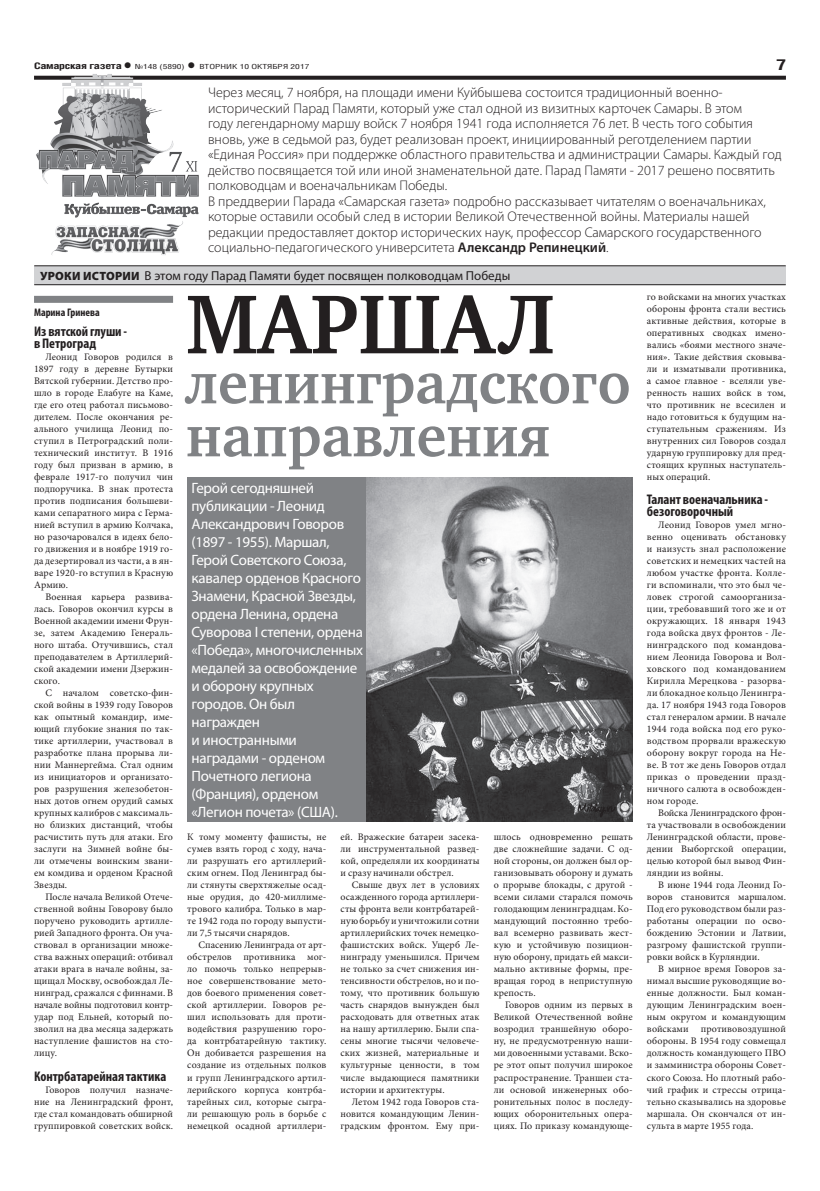
<style>
.page{position:relative;width:820px;height:1191px;background:#fff}
.page>*{position:absolute;margin:0;border:0;box-sizing:border-box;transform-origin:0 0}
.ЗАГОЛОВОК{font:700 85.5px "Charter C";color:#231f20;scale:.95 1}
.ЗАГОЛОВОК-2{font:700 60px/53px "Charter C";color:#808285;scale:.95 1}
.ПОДЗАГОЛОВОК{font:15px/18px "Myriad Pro";letter-spacing:-.02em;color:#fff}
.t1{font:700 15px "Helios Cond";color:#231f20;scale:1.4 1}
.ПОДЗАГОЛОВОК-2{font:300 14px/15.5px "Myriad Pro";color:#231f20}
.ЗАГ_в_ТЕКСТЕ{font:700 condensed 14px/12px "Myriad Pro";color:#231f20}
.РУБРИКА{font:13px "Myriad Pro";color:#231f20}
.АВТОР_чб__копия{font:700 condensed 11px "Myriad Pro";color:#231f20}
.ОСНОВНОЙ{font:10px/12px "Minion Pro";letter-spacing:.01em;color:#231f20;text-align:justify}
.t2{font:700 9px "Helios Cond";letter-spacing:-.02em;color:#231f20;scale:1.4 1}
.t3{font:7px "Helios Cond";color:#231f20;scale:1.4 1}
.s1{font-size:16px}
.s2{font-weight:700;font-size:16px}
.s3{font-weight:600}
.s4{font-weight:900;font-size:12px}
</style>
<div class="page">
<svg style="left:201px;top:76px;width:584px;height:4px;background:#322f2f"></svg>
<div style="left:187px;top:477px;width:184px;height:345px;background:#808285"></div>
<div style="left:34px;top:266px;width:751px;height:19px;background:#d1d2d4"></div>
<hr style="left:34px;top:265px;width:751px;height:1px;background:#231f20">
<hr style="left:34px;top:284px;width:751px;height:1px;background:#231f20">
<img style="left:34px;top:74px;width:167px;height:181px">
<div style="left:34px;top:296px;width:139px;height:7px;background:#808285"></div>
<img style="left:366px;top:477px;width:266px;height:345px">
<p class="t2" style="left:34px;top:61px;width:71px">Самарская газета<span class="s1">•</span></p>
<p class="t3" style="left:135px;top:63px;width:126px">№148 (5890) <span class="s2">•</span> ВТОРНИК 10 ОКТЯБРЯ 2017</p>
<p class="t1" style="left:775px;top:55px;width:9px">7</p>
<p class="ПОДЗАГОЛОВОК-2" style="left:208px;top:85px;width:575px">Через месяц, 7 ноября, на площади имени Куйбышева состоится традиционный военно&shy;исторический Парад Памяти, который уже стал одной из визитных карточек Самары. В этом<br>году легендарному маршу войск 7 ноября 1941 года исполняется 76 лет. В честь того события вновь, уже в седьмой раз, будет реализован проект, инициированный реготделением партии «Единая Россия» при поддержке областного правительства и администрации Самары. Каждый год действо посвящается той или иной знаменательной дате. Парад Памяти - 2017 решено посвятить полководцам и военачальникам Победы.</p>
<p class="ПОДЗАГОЛОВОК-2" style="left:208px;top:193px;width:559px">В преддверии Парада «Самарская газета» подробно рассказывает читателям о военачальниках, которые оставили особый след в истории Великой Отечественной войны. Материалы нашей редакции предоставляет доктор исторических наук, профессор Самарского государственного социально-педагогического университета <span class="s3">Александр Репинецкий</span>.</p>
<p class="РУБРИКА" style="left:40px;top:268px;width:471px"><span class="s4">УРОКИ ИСТОРИИ</span> В этом году Парад Памяти будет посвящен полководцам Победы</p>
<p class="ЗАГОЛОВОК" style="left:186px;top:277px;width:390px">МАРШАЛ</p>
<p class="ЗАГОЛОВОК-2" style="left:186px;top:357px;width:469px">ленинградского направления</p>
<p class="АВТОР_чб__копия" style="left:34px;top:306px;width:67px">Марина Гринева</p>
<p class="ЗАГ_в_ТЕКСТЕ" style="left:34px;top:325px;width:94px">Из вятской глуши - в Петроград</p>
<p class="ОСНОВНОЙ" style="left:34px;top:351px;width:140px;text-indent:11px">Леонид Говоров родился в 1897 году в деревне Бутырки Вятской губернии. Детство про&shy;шло в городе Елабуге на Каме, где его отец работал письмово&shy;дителем. После окончания ре&shy;ального училища Леонид по&shy;ступил в Петроградский поли&shy;технический институт. В 1916 году был призван в армию, в феврале 1917-го получил чин подпоручика. В знак протеста против подписания большеви&shy;ками сепаратного мира с Герма&shy;нией вступил в армию Колчака, но разочаровался в идеях бело&shy;го движения и в ноябре 1919 го&shy;да дезертировал из части, а в ян&shy;варе 1920-го вступил в Красную Армию.</p>
<p class="ОСНОВНОЙ" style="left:34px;top:591px;width:140px;text-indent:11px">Военная карьера развива&shy;лась. Говоров окончил курсы в Военной академии имени Фрун&shy;зе, затем Академию Генераль&shy;ного штаба. Отучившись, стал преподавателем в Артиллерий&shy;ской академии имени Дзержин&shy;ского.</p>
<p class="ОСНОВНОЙ" style="left:34px;top:687px;width:140px;text-indent:11px">С началом советско-фин&shy;ской войны в 1939 году Говоров как опытный командир, име&shy;ющий глубокие знания по так&shy;тике артиллерии, участвовал в разработке плана прорыва ли&shy;нии Маннергейма. Стал одним из инициаторов и организато&shy;ров разрушения железобетон&shy;ных дотов огнем орудий самых крупных калибров с максималь&shy;но близких дистанций, чтобы расчистить путь для атаки. Его заслуги на Зимней войне бы&shy;ли отмечены воинским звани&shy;ем комдива и орденом Красной Звезды.</p>
<p class="ОСНОВНОЙ" style="left:34px;top:891px;width:140px;text-indent:11px">После начала Великой Отече&shy;ственной войны Говорову было поручено руководить артилле&shy;рией Западного фронта. Он уча&shy;ствовал в организации множе&shy;ства важных операций: отбивал атаки врага в начале войны, за&shy;щищал Москву, освобождал Ле&shy;нинград, сражался с финнами. В начале войны подготовил контр&shy;удар под Ельней, который по&shy;зволил на два месяца задержать наступление фашистов на сто&shy;лицу.</p>
<p class="ЗАГ_в_ТЕКСТЕ" style="left:34px;top:1069px;width:134px">Контрбатарейная тактика</p>
<p class="ОСНОВНОЙ" style="left:34px;top:1083px;width:140px;text-indent:11px">Говоров получил назначе&shy;ние на Ленинградский фронт, где стал командовать обширной группировкой советских войск.</p>
<p class="ПОДЗАГОЛОВОК" style="left:191px;top:478px;width:173px">Герой сегодняшней публикации - Леонид<br>Александрович Говоров (1897 - 1955). Маршал,<br>Герой Советского Союза, кавалер орденов Красного<br>Знамени, Красной Звезды, ордена Ленина, ордена<br>Суворова I степени, ордена «Победа», многочисленных медалей за освобождение и оборону крупных городов. Он был награжден<br>и иностранными наградами - орденом<br>Почетного легиона (Франция), орденом «Легион почета» (США).</p>
<p class="ОСНОВНОЙ" style="left:340px;top:831px;width:140px">ей. Вражеские батареи засека&shy;ли инструментальной развед&shy;кой, определяли их координаты и сразу начинали обстрел.</p>
<p class="ОСНОВНОЙ" style="left:340px;top:879px;width:140px;text-indent:11px">Свыше двух лет в условиях осажденного города артиллери&shy;сты фронта вели контрбатарей&shy;ную борьбу и уничтожили сотни артиллерийских точек немецко&shy;фашистских войск. Ущерб Ле&shy;нинграду уменьшился. Причем не только за счет снижения ин&shy;тенсивности обстрелов, но и по&shy;тому, что противник большую часть снарядов вынужден был расходовать для ответных атак на нашу артиллерию. Были спа&shy;сены многие тысячи человече&shy;ских жизней, материальные и культурные ценности, в том числе выдающиеся памятники истории и архитектуры.</p>
<p class="ОСНОВНОЙ" style="left:340px;top:1095px;width:140px;text-indent:11px">Летом 1942 года Говоров ста&shy;новится командующим Ленин&shy;градским фронтом. Ему при-</p>
<p class="ОСНОВНОЙ" style="left:187px;top:831px;width:140px">К тому моменту фашисты, не сумев взять город с ходу, нача&shy;ли разрушать его артиллерий&shy;ским огнем. Под Ленинград бы&shy;ли стянуты сверхтяжелые осад&shy;ные орудия, до 420-миллиме&shy;трового калибра. Только в мар&shy;те 1942 года по городу выпусти&shy;ли 7,5 тысячи снарядов.</p>
<p class="ОСНОВНОЙ" style="left:187px;top:939px;width:140px;text-indent:11px">Спасению Ленинграда от арт&shy;обстрелов противника мог&shy;ло помочь только непрерыв&shy;ное совершенствование мето&shy;дов боевого применения совет&shy;ской артиллерии. Говоров ре&shy;шил использовать для проти&shy;водействия разрушению горо&shy;да контрбатарейную тактику.<br>Он добивается разрешения на создание из отдельных полков и групп Ленинградского артил&shy;лерийского корпуса контрба&shy;тарейных сил, которые сыгра&shy;ли решающую роль в борьбе с немецкой осадной артиллери-</p>
<p class="ОСНОВНОЙ" style="left:493px;top:831px;width:140px">шлось одновременно решать две сложнейшие задачи. С од&shy;ной стороны, он должен был ор&shy;ганизовывать оборону и думать о прорыве блокады, с другой - всеми силами старался помочь голодающим ленинградцам. Ко&shy;мандующий постоянно требо&shy;вал всемерно развивать жест&shy;кую и устойчивую позицион&shy;ную оборону, придать ей макси&shy;мально активные формы, пре&shy;вращая город в неприступную крепость.</p>
<p class="ОСНОВНОЙ" style="left:493px;top:999px;width:140px;text-indent:11px">Говоров одним из первых в Великой Отечественной войне возродил траншейную оборо&shy;ну, не предусмотренную наши&shy;ми довоенными уставами. Вско&shy;ре этот опыт получил широкое распространение. Траншеи ста&shy;ли основой инженерных обо&shy;ронительных полос в последу&shy;ющих оборонительных опера&shy;циях. По приказу командующе-</p>
<p class="ОСНОВНОЙ" style="left:646px;top:291px;width:140px">го войсками на многих участках обороны фронта стали вестись активные действия, которые в оперативных сводках имено&shy;вались «боями местного значе&shy;ния». Такие действия сковыва&shy;ли и изматывали противника, а самое главное - вселяли уве&shy;ренность наших войск в том, что противник не всесилен и надо готовиться к будущим на&shy;ступательным сражениям. Из внутренних сил Говоров создал ударную группировку для пред&shy;стоящих крупных наступатель&shy;ных операций.</p>
<p class="ЗАГ_в_ТЕКСТЕ" style="left:646px;top:493px;width:123px">Талант военачальника - безоговорочный</p>
<p class="ОСНОВНОЙ" style="left:646px;top:519px;width:140px;text-indent:11px">Леонид Говоров умел мгно&shy;венно оценивать обстановку и наизусть знал расположение советских и немецких частей на любом участке фронта. Колле&shy;ги вспоминали, что это был че&shy;ловек строгой самоорганиза&shy;ции, требовавший того же и от окружающих. 18 января 1943 года войска двух фронтов - Ле&shy;нинградского под командова&shy;нием Леонида Говорова и Вол&shy;ховского под командованием Кирилла Мерецкова - разорва&shy;ли блокадное кольцо Ленингра&shy;да. 17 ноября 1943 года Говоров стал генералом армии. В начале 1944 года войска под его руко&shy;водством прорвали вражескую оборону вокруг города на Не&shy;ве. В тот же день Говоров отдал приказ о проведении празд&shy;ничного салюта в освобожден&shy;ном городе.</p>
<p class="ОСНОВНОЙ" style="left:646px;top:807px;width:140px;text-indent:11px">Войска Ленинградского фрон&shy;та участвовали в освобождении Ленинградской области, прове&shy;дении Выборгской операции, целью которой был вывод Фин&shy;ляндии из войны.</p>
<p class="ОСНОВНОЙ" style="left:646px;top:879px;width:140px;text-indent:11px">В июне 1944 года Леонид Го&shy;воров становится маршалом.<br>Под его руководством были раз&shy;работаны операции по осво&shy;бождению Эстонии и Латвии, разгрому фашистской группи&shy;ровки войск в Курляндии.</p>
<p class="ОСНОВНОЙ" style="left:646px;top:963px;width:140px;text-indent:11px">В мирное время Говоров за&shy;нимал высшие руководящие во&shy;енные должности. Был коман&shy;дующим Ленинградским воен&shy;ным округом и командующим войсками противовоздушной обороны. В 1954 году совмещал должность командующего ПВО и замминистра обороны Совет&shy;ского Союза. Но плотный рабо&shy;чий график и стрессы отрица&shy;тельно сказывались на здоровье маршала. Он скончался от ин&shy;сульта в марте 1955 года.</p>
</div>
